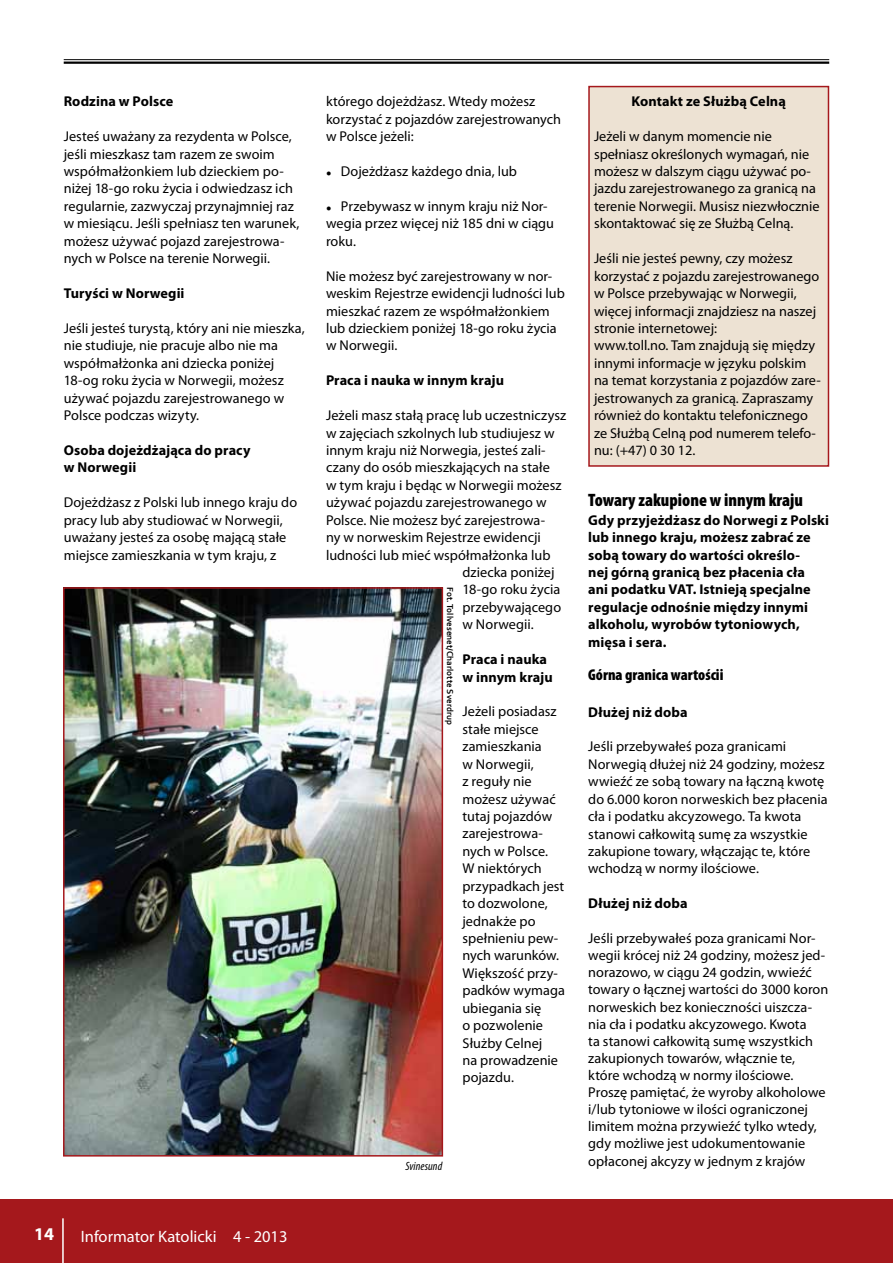
<style>
.page{position:relative;width:893px;height:1263px;background:#fff}
.page>*{position:absolute;margin:0;border:0;box-sizing:border-box;transform-origin:0 0}
.t1{font:900 condensed 18px "Myriad Pro";color:#000}
.t2{font:700 18px "Myriad Pro";color:#fff}
.t3{font:16.5px "Myriad Pro";color:#fff}
.t4{font:900 condensed 15.75px "Myriad Pro";color:#000}
.t5{font:14.25px/17.4px "Myriad Pro";color:#000}
.t6{font:700 14.25px/17.4px "Myriad Pro";letter-spacing:.005em;color:#000}
.t7{font:italic condensed 12px "Myriad Pro";letter-spacing:.01em;color:#000}
.t8{font:700 9px "Corbel";color:#000}
.s1{font-family:"Verdana";font-size:9px}
</style>
<div class="page">
<div style="left:0;top:1199px;width:893px;height:64px;background:#a5181c"></div>
<div style="left:589px;top:87px;width:239px;height:379px;background:#ede2d3"></div>
<div style="left:588px;top:86px;width:241px;height:381px;border:2px solid #a5181c"></div>
<img style="left:66px;top:590px;width:374px;height:563px">
<div style="left:63px;top:587px;width:380px;height:569px;border:2px solid #a5181c"></div>
<hr style="left:62px;top:1218px;width:2px;height:45px;background:#fff">
<hr style="left:64px;top:59px;width:765px;height:1px;background:#000">
<hr style="left:64px;top:62px;width:765px;height:2px;background:#000">
<p class="t6" style="left:64px;top:92px;width:111px">Rodzina w Polsce</p>
<p class="t5" style="left:64px;top:127px;width:237px">Jesteś uważany za rezydenta w Polsce, jeśli mieszkasz tam razem ze swoim współmałżonkiem lub dzieckiem po&shy;niżej 18-go roku życia i odwiedzasz ich regularnie, zazwyczaj przynajmniej raz w miesiącu. Jeśli spełniasz ten warunek, możesz używać pojazd zarejestrowa&shy;nych w Polsce na terenie Norwegii.</p>
<p class="t6" style="left:64px;top:284px;width:122px">Turyści w Norwegii</p>
<p class="t5" style="left:64px;top:319px;width:242px">Jeśli jesteś turystą, który ani nie mieszka, nie studiuje, nie pracuje albo nie ma współmałżonka ani dziecka poniżej 18-og roku życia w Norwegii, możesz używać pojazdu zarejestrowanego w Polsce podczas wizyty.</p>
<p class="t6" style="left:64px;top:441px;width:188px">Osoba dojeżdżająca do pracy w Norwegii</p>
<p class="t5" style="left:64px;top:494px;width:235px">Dojeżdżasz z Polski lub innego kraju do pracy lub aby studiować w Norwegii, uważany jesteś za osobę mającą stałe miejsce zamieszkania w tym kraju, z</p>
<p class="t5" style="left:326px;top:93px;width:237px">którego dojeżdżasz. Wtedy możesz korzystać z pojazdów zarejestrowanych w Polsce jeżeli:</p>
<p class="t5" style="left:326px;top:162px;width:192px"><span class="s1">●</span> Dojeżdżasz każdego dnia, lub</p>
<p class="t5" style="left:326px;top:197px;width:230px"><span class="s1">●</span> Przebywasz w innym kraju niż Nor&shy;wegia przez więcej niż 185 dni w ciągu roku.</p>
<p class="t5" style="left:326px;top:267px;width:240px">Nie możesz być zarejestrowany w nor&shy;weskim Rejestrze ewidencji ludności lub mieszkać razem ze współmałżonkiem lub dzieckiem poniżej 18-go roku życia w Norwegii.</p>
<p class="t6" style="left:326px;top:371px;width:179px">Praca i nauka w innym kraju</p>
<p class="t5" style="left:326px;top:406px;width:242px">Jeżeli masz stałą pracę lub uczestniczysz</p>
<p class="t5" style="left:326px;top:424px;width:230px">w zajęciach szkolnych lub studiujesz w</p>
<p class="t5" style="left:326px;top:441px;width:221px">innym kraju niż Norwegia, jesteś zali-</p>
<p class="t5" style="left:326px;top:459px;width:225px">czany do osób mieszkających na stałe</p>
<p class="t5" style="left:326px;top:476px;width:237px">w tym kraju i będąc w Norwegii możesz</p>
<p class="t5" style="left:326px;top:494px;width:222px">używać pojazdu zarejestrowanego w</p>
<p class="t5" style="left:326px;top:511px;width:221px">Polsce. Nie możesz być zarejestrowa-</p>
<p class="t5" style="left:326px;top:528px;width:216px">ny w norweskim Rejestrze ewidencji</p>
<p class="t5" style="left:326px;top:546px;width:226px">ludności lub mieć współmałżonka lub</p>
<p class="t5" style="left:462px;top:563px;width:94px">dziecka poniżej</p>
<p class="t5" style="left:462px;top:581px;width:99px">18-go roku życia</p>
<p class="t5" style="left:462px;top:598px;width:100px">przebywającego</p>
<p class="t5" style="left:462px;top:616px;width:73px">w Norwegii.</p>
<p class="t6" style="left:462px;top:650px;width:92px">Praca i nauka w innym kraju</p>
<p class="t5" style="left:462px;top:703px;width:104px">Jeżeli posiadasz stałe miejsce zamieszkania<br>w Norwegii,<br>z reguły nie możesz używać tutaj pojazdów zarejestrowa&shy;nych w Polsce.<br>W niektórych przypadkach jest to dozwolone, jednakże po spełnieniu pew&shy;nych warunków.<br>Większość przy&shy;padków wymaga ubiegania się<br>o pozwolenie<br>Służby Celnej<br>na prowadzenie pojazdu.</p>
<p class="t8" style="left:456px;top:587px;width:139px;rotate:90deg">Fot. Tollvesenet/Charlotte Sverdrup</p>
<p class="t7" style="left:405px;top:1159px;width:38px">Svinesund</p>
<p class="t6" style="left:632px;top:92px;width:156px">Kontakt ze Służbą Celną</p>
<p class="t5" style="left:594px;top:127px;width:227px">Jeżeli w danym momencie nie spełniasz określonych wymagań, nie możesz w dalszym ciągu używać po&shy;jazdu zarejestrowanego za granicą na terenie Norwegii. Musisz niezwłocznie skontaktować się ze Służbą Celną.</p>
<p class="t5" style="left:594px;top:249px;width:228px">Jeśli nie jesteś pewny, czy możesz korzystać z pojazdu zarejestrowanego w Polsce przebywając w Norwegii, więcej informacji znajdziesz na naszej stronie internetowej:<br>www.toll.no. Tam znajdują się między innymi informacje w języku polskim na temat korzystania z pojazdów zare&shy;jestrowanych za granicą. Zapraszamy również do kontaktu telefonicznego ze Służbą Celną pod numerem telefo&shy;nu: (+47) 0 30 12.</p>
<p class="t1" style="left:588px;top:490px;width:216px">Towary zakupione w innym kraju</p>
<p class="t6" style="left:588px;top:511px;width:242px">Gdy przyjeżdżasz do Norwegi z Polski lub innego kraju, możesz zabrać ze sobą towary do wartości określo-<br>nej górną granicą bez płacenia cła<br>ani podatku VAT. Istnieją specjalne regulacje odnośnie między innymi alkoholu, wyrobów tytoniowych, mięsa i sera.</p>
<p class="t4" style="left:588px;top:666px;width:137px">Górna granica wartościi</p>
<p class="t6" style="left:588px;top:702px;width:101px">Dłużej niż doba</p>
<p class="t5" style="left:588px;top:738px;width:241px">Jeśli przebywałeś poza granicami Norwegią dłużej niż 24 godziny, możesz wwieźć ze sobą towary na łączną kwotę do 6.000 koron norweskich bez płacenia cła i podatku akcyzowego. Ta kwota stanowi całkowitą sumę za wszystkie zakupione towary, włączając te, które wchodzą w normy ilościowe.</p>
<p class="t6" style="left:588px;top:894px;width:101px">Dłużej niż doba</p>
<p class="t5" style="left:588px;top:930px;width:242px">Jeśli przebywałeś poza granicami Nor&shy;wegii krócej niż 24 godziny, możesz jed&shy;norazowo, w ciągu 24 godzin, wwieźć towary o łącznej wartości do 3000 koron norweskich bez konieczności uiszcza&shy;nia cła i podatku akcyzowego. Kwota<br>ta stanowi całkowitą sumę wszystkich zakupionych towarów, włącznie te, które wchodzą w normy ilościowe.<br>Proszę pamiętać, że wyroby alkoholowe i/lub tytoniowe w ilości ograniczonej limitem można przywieźć tylko wtedy, gdy możliwe jest udokumentowanie opłaconej akcyzy w jednym z krajów</p>
<p class="t2" style="left:34px;top:1222px;width:21px">14</p>
<p class="t3" style="left:81px;top:1226px;width:208px">Informator Katolicki 4 - 2013</p>
</div>
